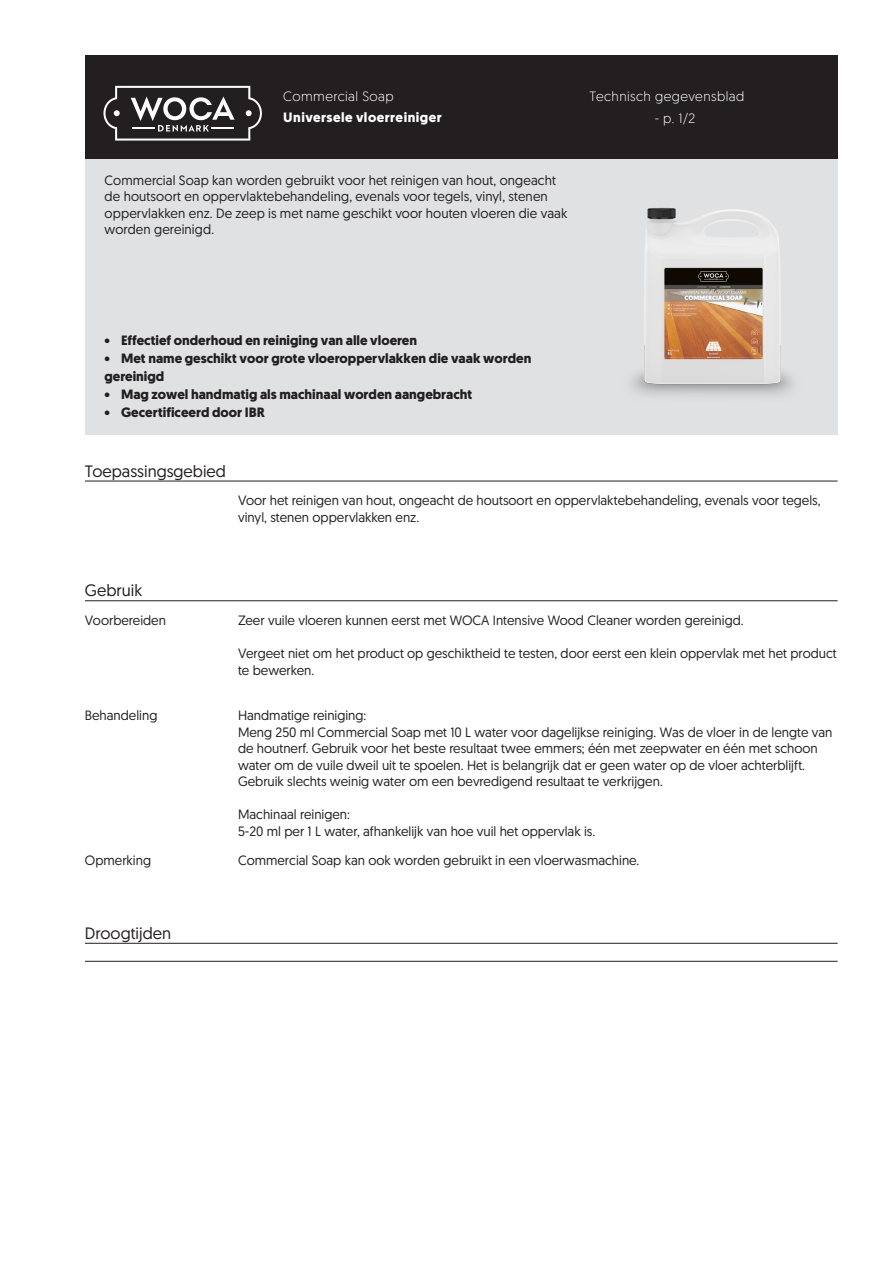
<style>
.page{position:relative;width:893px;height:1263px;background:#fff}
.page>*{position:absolute;margin:0;border:0;box-sizing:border-box;transform-origin:0 0}
.skyBodyHdn{font:16.5px "Geomanist";color:#231f20}
.skyBodyTxt{font:13.5px/16.5px "Geomanist";color:#231f20}
.skyRegularTxtBodytex{font:13.5px/16.5px "Geomanist";letter-spacing:.01em;color:#231f20}
.skyBulletBodytext{font:700 13.5px/18px "Geomanist";color:#231f20}
.skyWhiteHdnBodytext{font:300 13.5px "Geomanist";letter-spacing:.035em;color:#fff}
.skyBodyCap{font:13.5px "Geomanist";color:#231f20}
.skyWhiteBoldHdnBodyt{font:700 13.5px "Geomanist";letter-spacing:.04em;color:#fff}
</style>
<div class="page">
<div style="left:85px;top:159px;width:753px;height:276px;background:#e0e1e3"></div>
<div style="left:85px;top:55px;width:753px;height:104px;background:#231f20"></div>
<hr style="left:85px;top:481px;width:753px;height:1px;background:#231f20">
<hr style="left:85px;top:600px;width:753px;height:1px;background:#231f20">
<hr style="left:85px;top:943px;width:753px;height:1px;background:#231f20">
<hr style="left:85px;top:961px;width:753px;height:1px;background:#231f20">
<img style="left:632px;top:207px;width:161px;height:189px">
<svg style="left:103px;top:86px;width:159px;height:55px"></svg>
<p class="skyWhiteHdnBodytext" style="left:283px;top:87px;width:112px">Commercial Soap</p>
<p class="skyWhiteBoldHdnBodyt" style="left:283px;top:108px;width:160px">Universele vloerreiniger</p>
<p class="skyRegularTxtBodytex" style="left:105px;top:171px;width:464px">Commercial Soap kan worden gebruikt voor het reinigen van hout, ongeacht de houtsoort en oppervlaktebehandeling, evenals voor tegels, vinyl, stenen oppervlakken enz. De zeep is met name geschikt voor houten vloeren die vaak worden gereinigd.</p>
<p class="skyWhiteHdnBodytext" style="left:590px;top:87px;width:156px">Technisch gegevensblad</p>
<p class="skyWhiteHdnBodytext" style="left:655px;top:110px;width:42px">- p. 1/2</p>
<p class="skyBulletBodytext" style="left:105px;top:332px;width:314px">• Effectief onderhoud en reiniging van alle vloeren</p>
<p class="skyBulletBodytext" style="left:105px;top:350px;width:428px">• Met name geschikt voor grote vloeroppervlakken die vaak worden gereinigd</p>
<p class="skyBulletBodytext" style="left:105px;top:386px;width:369px">• Mag zowel handmatig als machinaal worden aangebracht</p>
<p class="skyBulletBodytext" style="left:105px;top:404px;width:162px">• Gecertificeerd door IBR</p>
<p class="skyBodyHdn" style="left:85px;top:460px;width:143px">Toepassingsgebied</p>
<p class="skyBodyTxt" style="left:238px;top:492px;width:584px">Voor het reinigen van hout, ongeacht de houtsoort en oppervlaktebehandeling, evenals voor tegels, vinyl, stenen oppervlakken enz.</p>
<p class="skyBodyHdn" style="left:85px;top:580px;width:59px">Gebruik</p>
<p class="skyBodyCap" style="left:85px;top:612px;width:83px">Voorbereiden</p>
<p class="skyBodyTxt" style="left:238px;top:612px;width:507px">Zeer vuile vloeren kunnen eerst met WOCA Intensive Wood Cleaner worden gereinigd.</p>
<p class="skyBodyTxt" style="left:238px;top:645px;width:600px">Vergeet niet om het product op geschiktheid te testen, door eerst een klein oppervlak met het product te bewerken.</p>
<p class="skyBodyCap" style="left:85px;top:707px;width:74px">Behandeling</p>
<p class="skyBodyTxt" style="left:238px;top:707px;width:130px">Handmatige reiniging:</p>
<p class="skyBodyTxt" style="left:238px;top:723px;width:596px">Meng 250 ml Commercial Soap met 10 L water voor dagelijkse reiniging. Was de vloer in de lengte van de houtnerf. Gebruik voor het beste resultaat twee emmers; één met zeepwater en één met schoon water om de vuile dweil uit te spoelen. Het is belangrijk dat er geen water op de vloer achterblijft.<br>Gebruik slechts weinig water om een bevredigend resultaat te verkrijgen.</p>
<p class="skyBodyTxt" style="left:238px;top:806px;width:113px">Machinaal reinigen:</p>
<p class="skyBodyTxt" style="left:238px;top:822px;width:359px">5-20 ml per 1 L water, afhankelijk van hoe vuil het oppervlak is.</p>
<p class="skyBodyCap" style="left:85px;top:851px;width:68px">Opmerking</p>
<p class="skyBodyTxt" style="left:238px;top:851px;width:403px">Commercial Soap kan ook worden gebruikt in een vloerwasmachine.</p>
<p class="skyBodyHdn" style="left:85px;top:922px;width:88px">Droogtijden</p>
</div>
